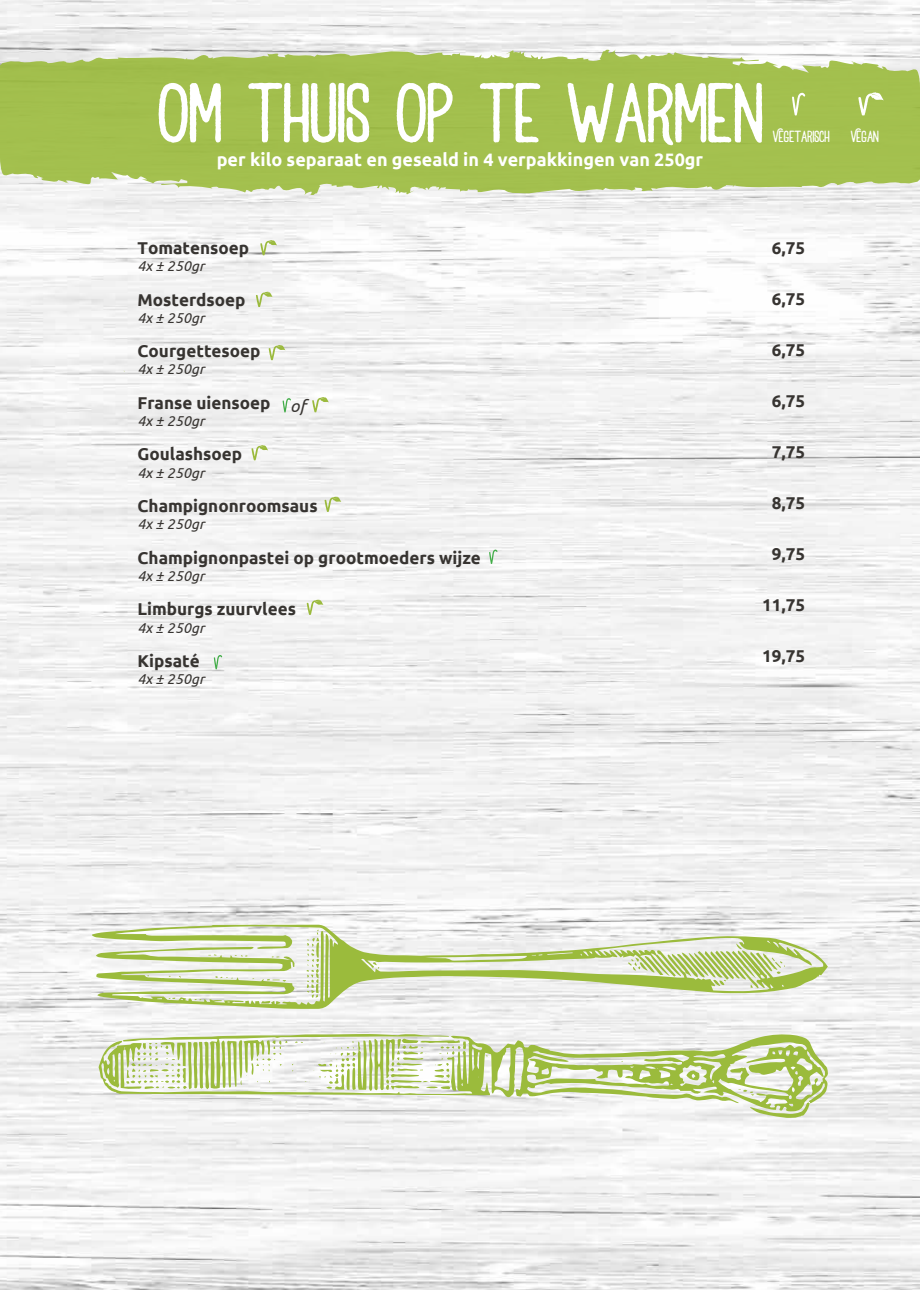
<style>
.page{position:relative;width:920px;height:1290px;background:#fff}
.page>*{position:absolute;margin:0;border:0;box-sizing:border-box;transform-origin:0 0}
.t1{font:85.2px "Belion";color:#fff}
.t2{font:700 18px "Ubuntu";color:#fff}
.t3{font:700 17.1px "Ubuntu";color:#373431}
.t4{font:italic 17.1px "Ubuntu";color:#373431}
.t5{font:16.35px "Belion";color:#fff}
.t6{font:italic 14.25px "Ubuntu";color:#373431}
</style>
<div class="page">
<svg style="left:92px;top:925px;width:736px;height:84px"></svg>
<svg style="left:98px;top:1034px;width:730px;height:84px"></svg>
<svg style="left:0;top:49px;width:920px;height:146px;background:#acc561"></svg>
<svg style="left:283px;top:398px;width:8px;height:14px"></svg>
<svg style="left:489px;top:549px;width:8px;height:15px"></svg>
<svg style="left:214px;top:655px;width:8px;height:14px"></svg>
<svg style="left:260px;top:240px;width:17px;height:15px"></svg>
<svg style="left:256px;top:292px;width:17px;height:15px"></svg>
<svg style="left:269px;top:345px;width:16px;height:15px"></svg>
<svg style="left:312px;top:397px;width:17px;height:15px"></svg>
<svg style="left:307px;top:600px;width:16px;height:15px"></svg>
<svg style="left:325px;top:497px;width:16px;height:15px"></svg>
<svg style="left:252px;top:445px;width:16px;height:15px"></svg>
<svg style="left:792px;top:93px;width:13px;height:22px"></svg>
<svg style="left:858px;top:92px;width:26px;height:23px"></svg>
<h1 class="t1" style="left:158px;top:60px;width:608px">Om thuis op te warmen</h1>
<p class="t2" style="left:217px;top:149px;width:488px">per kilo separaat en geseald in 4 verpakkingen van 250gr</p>
<p class="t5" style="left:773px;top:127px;width:59px">Vegetarisch</p>
<p class="t5" style="left:851px;top:127px;width:30px">Vegan</p>
<p class="t3" style="left:138px;top:237px;width:113px">Tomatensoep</p>
<p class="t6" style="left:138px;top:257px;width:68px">4x ± 250gr</p>
<p class="t3" style="left:138px;top:289px;width:110px">Mosterdsoep</p>
<p class="t6" style="left:138px;top:309px;width:68px">4x ± 250gr</p>
<p class="t3" style="left:138px;top:341px;width:125px">Courgettesoep</p>
<p class="t6" style="left:138px;top:361px;width:68px">4x ± 250gr</p>
<p class="t3" style="left:138px;top:392px;width:134px">Franse uiensoep</p>
<p class="t6" style="left:138px;top:412px;width:68px">4x ± 250gr</p>
<p class="t3" style="left:138px;top:444px;width:106px">Goulashsoep</p>
<p class="t6" style="left:138px;top:464px;width:68px">4x ± 250gr</p>
<p class="t3" style="left:138px;top:496px;width:182px">Champignonroomsaus</p>
<p class="t6" style="left:138px;top:516px;width:68px">4x ± 250gr</p>
<p class="t3" style="left:138px;top:547px;width:345px">Champignonpastei op grootmoeders wijze</p>
<p class="t6" style="left:138px;top:567px;width:68px">4x ± 250gr</p>
<p class="t3" style="left:138px;top:599px;width:160px">Limburgs zuurvlees</p>
<p class="t6" style="left:138px;top:619px;width:68px">4x ± 250gr</p>
<p class="t3" style="left:138px;top:651px;width:64px">Kipsaté</p>
<p class="t6" style="left:138px;top:670px;width:68px">4x ± 250gr</p>
<p class="t4" style="left:290px;top:396px;width:17px">of</p>
<p class="t3" style="left:772px;top:237px;width:35px">6,75</p>
<p class="t3" style="left:772px;top:288px;width:35px">6,75</p>
<p class="t3" style="left:772px;top:339px;width:35px">6,75</p>
<p class="t3" style="left:772px;top:390px;width:35px">6,75</p>
<p class="t3" style="left:772px;top:441px;width:35px">7,75</p>
<p class="t3" style="left:772px;top:492px;width:35px">8,75</p>
<p class="t3" style="left:772px;top:543px;width:35px">9,75</p>
<p class="t3" style="left:762px;top:594px;width:45px">11,75</p>
<p class="t3" style="left:762px;top:645px;width:45px">19,75</p>
</div>
